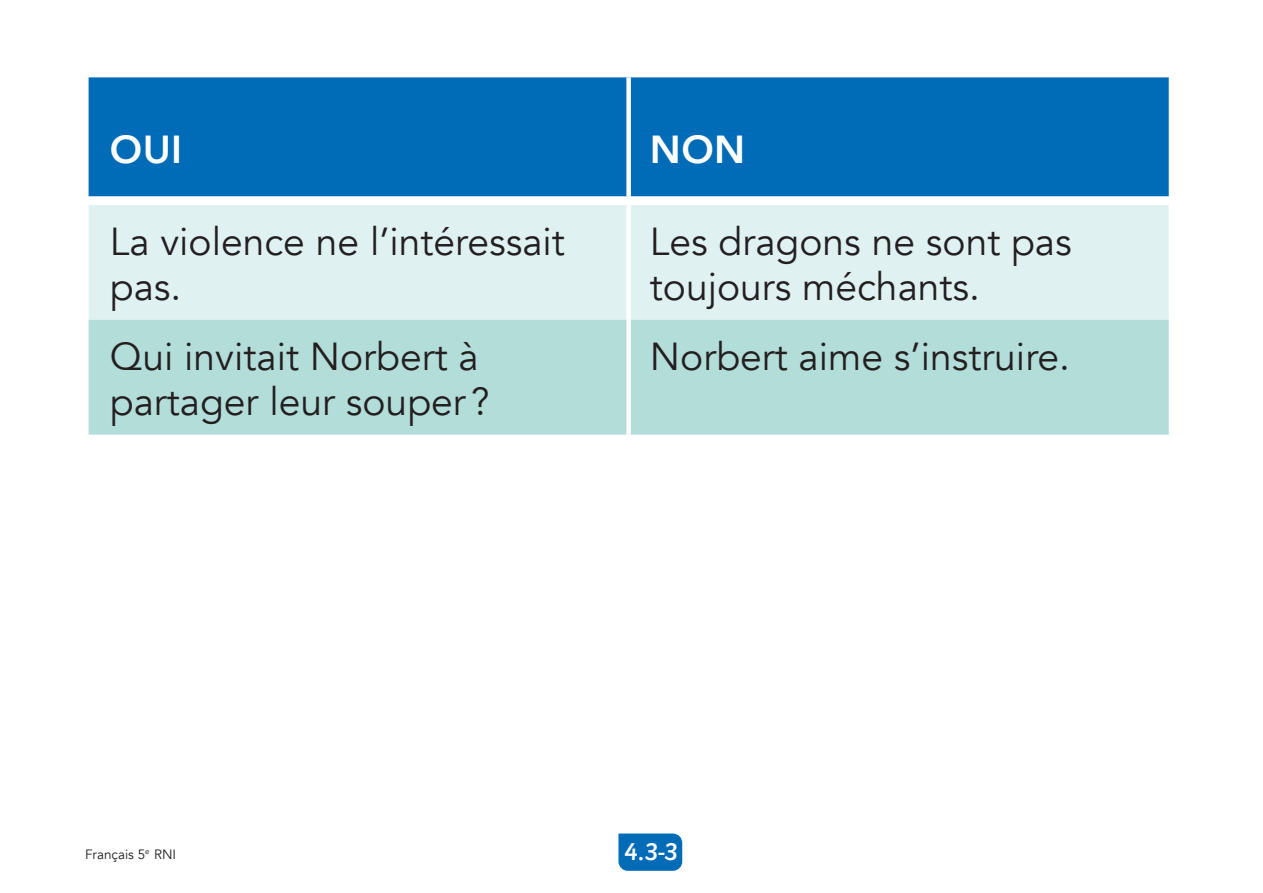
<style>
.page{position:relative;width:1263px;height:893px;background:#fff}
.page>*{position:absolute;margin:0;border:0;box-sizing:border-box;transform-origin:0 0}
.t1{font:39px/45px "Avenir";color:#231f20}
.t2{font:800 39px "Avenir";letter-spacing:.01em;color:#fff}
.t3{font:500 27px "Sassoon Primary W01";color:#fff}
.t4{font:13.5px "Avenir";color:#231f20}
</style>
<div class="page">
<svg style="left:618px;top:833px;width:64px;height:38px;background:#0c73ba"></svg>
<div style="left:89px;top:77px;width:1080px;height:119px;background:#006cb7"></div>
<svg style="left:89px;top:196px;width:1080px;height:1px"></svg>
<div style="left:89px;top:205px;width:1080px;height:115px;background:#dff1f1"></div>
<div style="left:89px;top:320px;width:1080px;height:115px;background:#b3ddd9"></div>
<div style="left:626px;top:77px;width:5px;height:120px;background:#fff"></div>
<div style="left:626px;top:205px;width:5px;height:115px;background:#fff"></div>
<div style="left:626px;top:320px;width:5px;height:115px;background:#fff"></div>
<p class="t2" style="left:110px;top:119px;width:74px">OUI</p>
<p class="t2" style="left:650px;top:119px;width:97px">NON</p>
<p class="t1" style="left:110px;top:220px;width:457px">La violence ne l’intéressait pas.</p>
<p class="t1" style="left:650px;top:220px;width:423px">Les dragons ne sont pas toujours méchants.</p>
<p class="t1" style="left:110px;top:335px;width:381px">Qui invitait Norbert à partager leur souper ?</p>
<p class="t1" style="left:650px;top:335px;width:422px">Norbert aime s’instruire.</p>
<p class="t4" style="left:85px;top:846px;width:93px">Français 5<sup>e</sup> RNI</p>
<p class="t3" style="left:624px;top:837px;width:55px">4.3-3</p>
</div>
